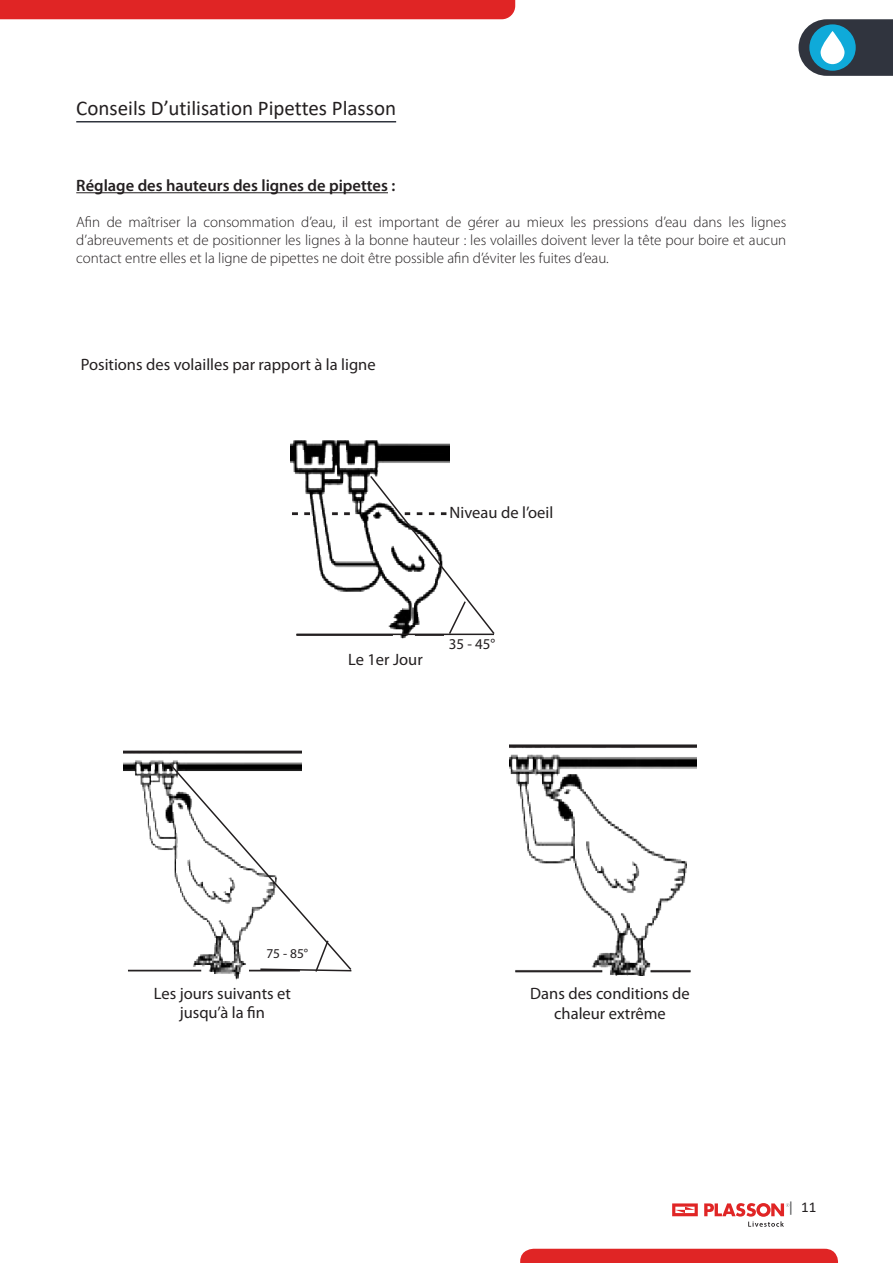
<style>
.page{position:relative;width:893px;height:1263px;background:#fff}
.page>*{position:absolute;margin:0;border:0;box-sizing:border-box;transform-origin:0 0}
.Head_Line_L2{font:21px "Calibri";color:#231f20}
.t1{font:16.5px/19.8px "Myriad Pro";color:#231f20;text-align:center}
.t2{font:600 16.5px "Myriad Pro";color:#231f20}
.t3{font:300 15px/18px "Myriad Pro";color:#231f20;text-align:justify}
.t4{font:15px "Myriad Pro";color:#231f20}
.t5{font:15px "Calibri";color:#231f20}
.t6{font:13.5px "Myriad Pro";color:#231f20}
.s1{color:#57585a}
</style>
<div class="page">
<div style="left:0;top:0;width:516px;height:20px;background:#e02525"></div>
<div style="left:520px;top:1249px;width:318px;height:14px;background:#e02525"></div>
<svg style="left:798px;top:19px;width:95px;height:57px;background:#474b54"></svg>
<div style="left:809px;top:24px;width:47px;height:47px;background:#0faad9;border-radius:50%"></div>
<svg style="left:821px;top:31px;width:23px;height:33px"></svg>
<svg style="left:672px;top:1203px;width:26px;height:13px"></svg>
<svg style="left:704px;top:1203px;width:86px;height:24px"></svg>
<hr style="left:76px;top:121px;width:320px;height:1px;background:#30343e">
<img style="left:291px;top:440px;width:159px;height:199px">
<hr style="left:296px;top:634px;width:198px;height:1px;background:#231f20">
<svg style="left:369px;top:474px;width:126px;height:162px"></svg>
<hr style="left:76px;top:192px;width:312px;height:1px;background:#231f20">
<img style="left:123px;top:750px;width:179px;height:230px">
<img style="left:509px;top:744px;width:187px;height:231px">
<svg style="left:168px;top:762px;width:184px;height:211px"></svg>
<p class="Head_Line_L2" style="left:76px;top:93px;width:321px">Conseils D’utilisation Pipettes Plasson</p>
<p class="t2" style="left:76px;top:175px;width:321px">Réglage des hauteurs des lignes de pipettes :</p>
<p class="t3" style="left:76px;top:213px;width:712px">Afin de maîtriser la consommation d’eau, il est important de gérer au mieux les pressions d’eau dans les lignes d’abreuvements et de positionner les lignes à la bonne hauteur : les volailles doivent lever la tête pour boire et aucun contact entre elles et la ligne de pipettes ne doit être possible afin d’éviter les fuites d’eau.</p>
<p class="t1" style="left:81px;top:355px;width:296px">Positions des volailles par rapport à la ligne</p>
<p class="t1" style="left:450px;top:503px;width:105px">Niveau de l’oeil</p>
<p class="t1" style="left:348px;top:649px;width:76px">Le 1er Jour</p>
<p class="t4" style="left:449px;top:634px;width:48px">35 - 45°</p>
<p class="t6" style="left:266px;top:945px;width:43px">75 - 85°</p>
<p class="t1" style="left:154px;top:983px;width:139px">Les jours suivants et jusqu’à la fin</p>
<p class="t1" style="left:530px;top:983px;width:161px">Dans des conditions de chaleur extrême</p>
<p class="t5" style="left:787px;top:1196px;width:30px"><span class="s1">|</span> 11</p>
</div>
